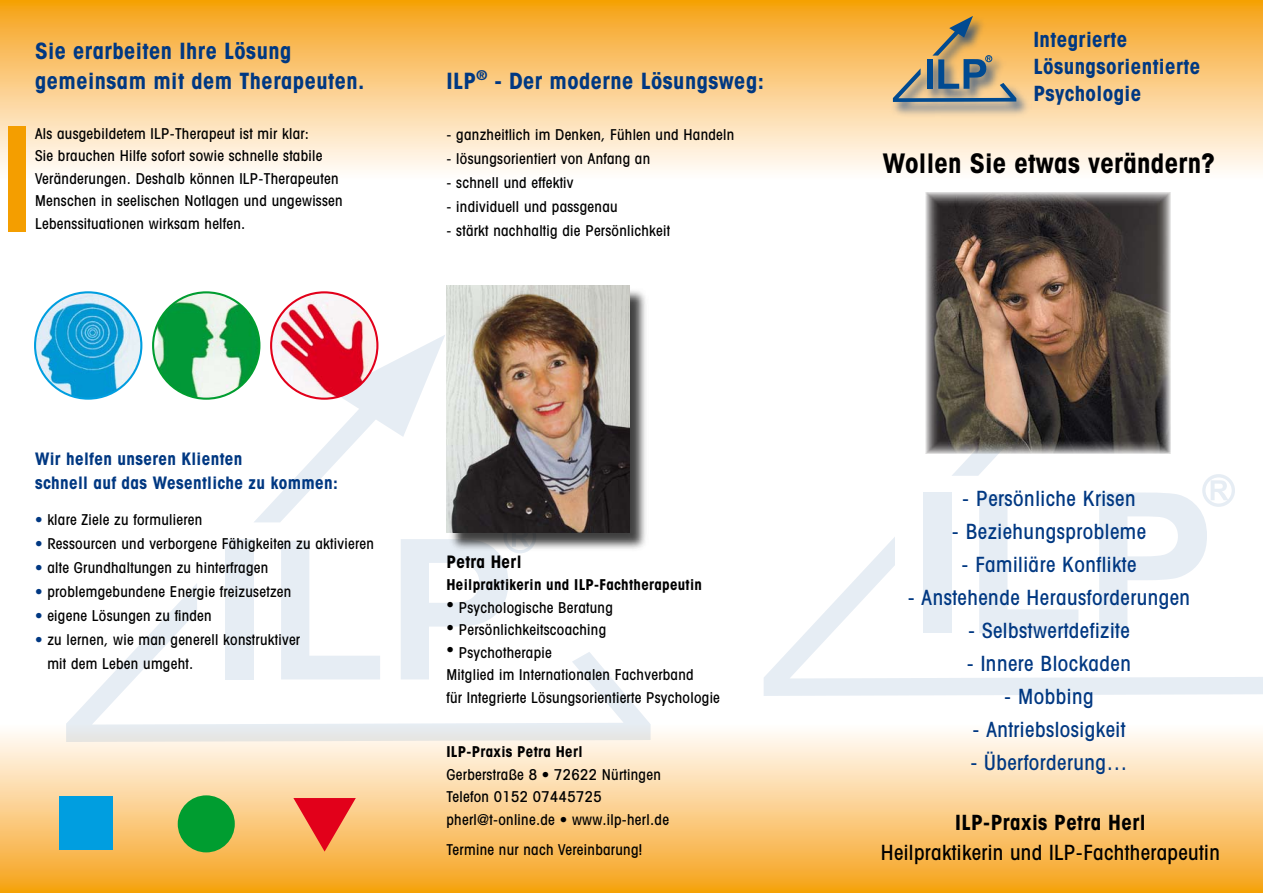
<style>
.page{position:relative;width:1263px;height:893px;background:#fff}
.page>*{position:absolute;margin:0;border:0;box-sizing:border-box;transform-origin:0 0}
.t1{font:700 condensed 27px "Avant Garde";letter-spacing:.01em;color:#000}
.t2{font:700 condensed 22.5px/30px "Avant Garde";letter-spacing:.02em;color:#003882}
.t3{font:500 condensed 21px "Avant Garde";letter-spacing:.025em;color:#003882}
.t4{font:700 condensed 21px/27px "Avant Garde";letter-spacing:.02em;color:#003882}
.t5{font:500 condensed 21px "Avant Garde";letter-spacing:.02em;color:#000}
.t6{font:700 condensed 21px "Avant Garde";letter-spacing:.02em;color:#000}
.t7{font:700 condensed 17.25px/24px "Avant Garde";letter-spacing:.02em;color:#003882}
.t8{font:700 condensed 17.25px "Avant Garde";letter-spacing:.02em;color:#000}
.t9{font:500 condensed 15px/22.5px "Avant Garde";letter-spacing:.02em;color:#000}
.t10{font:700 condensed 15px "Avant Garde";letter-spacing:.02em;color:#000}
.s1{color:#003882}
</style>
<div class="page">
<div style="left:0;top:723px;width:1263px;height:170px;background:linear-gradient(to bottom,#fff,#f6a319)"></div>
<div style="left:226px;top:539px;width:28px;height:140px;background:#e6edf4"></div>
<svg style="left:253px;top:334px;width:255px;height:249px"></svg>
<svg style="left:66px;top:583px;width:585px;height:159px"></svg>
<div style="left:0;top:0;width:1263px;height:180px;background:linear-gradient(to bottom,#f6a116,#fff)"></div>
<div style="left:923px;top:492px;width:29px;height:141px;background:#e6edf4"></div>
<div style="left:1202px;top:474px;width:33px;height:33px;border:3px solid #004a91;border-radius:50%"></div>
<svg style="left:951px;top:453px;width:277px;height:83px"></svg>
<svg style="left:764px;top:536px;width:499px;height:160px"></svg>
<div style="left:890px;top:14px;width:142px;height:104px;background:#003882;opacity:.75"></div>
<svg style="left:893px;top:16px;width:123px;height:86px;background:#bc9f6a"></svg>
<img style="left:35px;top:292px;width:106px;height:107px;border-radius:50%">
<div style="left:34px;top:291px;width:108px;height:109px;border:2px solid #009ee0;border-radius:50%"></div>
<img style="left:153px;top:292px;width:106px;height:107px;border-radius:50%">
<div style="left:152px;top:291px;width:108px;height:109px;border:2px solid #009d30;border-radius:50%"></div>
<img style="left:271px;top:292px;width:106px;height:107px;border-radius:50%">
<div style="left:270px;top:291px;width:108px;height:109px;border:2px solid #e2001a;border-radius:50%"></div>
<div style="left:9px;top:126px;width:17px;height:106px;background:#f49e00"></div>
<div style="left:448px;top:287px;width:201px;height:266px;background:#000;opacity:.75"></div>
<img style="left:446px;top:286px;width:183px;height:246px">
<img style="left:926px;top:192px;width:245px;height:261px">
<div style="left:178px;top:795px;width:57px;height:57px;background:#009d30;border-radius:50%"></div>
<div style="left:60px;top:796px;width:53px;height:54px;background:#009ee0"></div>
<svg style="left:293px;top:798px;width:63px;height:54px;background:#ee6244"></svg>
<h2 class="t2" style="left:35px;top:35px;width:331px">Sie erarbeiten Ihre Lösung gemeinsam mit dem Therapeuten.</h2>
<p class="t9" style="left:35px;top:122px;width:309px">Als ausgebildetem ILP-Therapeut ist mir klar:<br>Sie brauchen Hilfe sofort sowie schnelle stabile Veränderungen. Deshalb können ILP-Therapeuten Menschen in seelischen Notlagen und ungewissen Lebenssituationen wirksam helfen.</p>
<h2 class="t2" style="left:446px;top:66px;width:319px">ILP<sup>®</sup> - Der moderne Lösungsweg:</h2>
<p class="t9" style="left:446px;top:124px;width:289px">- ganzheitlich im Denken, Fühlen und Handeln</p>
<p class="t9" style="left:446px;top:148px;width:205px">- lösungsorientiert von Anfang an</p>
<p class="t9" style="left:446px;top:172px;width:129px">- schnell und effektiv</p>
<p class="t9" style="left:446px;top:196px;width:173px">- individuell und passgenau</p>
<p class="t9" style="left:446px;top:220px;width:225px">- stärkt nachhaltig die Persönlichkeit</p>
<p class="t7" style="left:35px;top:446px;width:304px">Wir helfen unseren Klienten<br>schnell auf das Wesentliche zu kommen:</p>
<p class="t9" style="left:35px;top:508px;width:169px"><span class="s1">•</span> klare Ziele zu formulieren</p>
<p class="t9" style="left:35px;top:532px;width:340px"><span class="s1">•</span> Ressourcen und verborgene Fähigkeiten zu aktivieren</p>
<p class="t9" style="left:35px;top:556px;width:235px"><span class="s1">•</span> alte Grundhaltungen zu hinterfragen</p>
<p class="t9" style="left:35px;top:580px;width:258px"><span class="s1">•</span> problemgebundene Energie freizusetzen</p>
<p class="t9" style="left:35px;top:604px;width:178px"><span class="s1">•</span> eigene Lösungen zu finden</p>
<p class="t9" style="left:47px;top:627px;width:254px;line-height:24px;text-indent:-12px"><span class="s1">•</span> zu lernen, wie man generell konstruktiver mit dem Leben umgeht.</p>
<p class="t8" style="left:446px;top:551px;width:76px">Petra Herl</p>
<p class="t10" style="left:446px;top:575px;width:257px">Heilpraktikerin und ILP-Fachtherapeutin</p>
<p class="t9" style="left:446px;top:596px;width:168px">• Psychologische Beratung</p>
<p class="t9" style="left:446px;top:618px;width:161px">• Persönlichkeitscoaching</p>
<p class="t9" style="left:446px;top:641px;width:275px">• Psychotherapie<br>Mitglied im Internationalen Fachverband<br>für Integrierte Lösungsorientierte Psychologie</p>
<p class="t10" style="left:446px;top:742px;width:138px">ILP-Praxis Petra Herl</p>
<p class="t9" style="left:446px;top:763px;width:224px">Gerberstraße 8 • 72622 Nürtingen<br>Telefon 0152 07445725 pherl@t-online.de • www.ilp-herl.de</p>
<p class="t9" style="left:446px;top:838px;width:197px">Termine nur nach Vereinbarung!</p>
<h3 class="t4" style="left:1033px;top:26px;width:168px">Integrierte<br>Lösungsorientierte<br>Psychologie</h3>
<h1 class="t1" style="left:883px;top:146px;width:334px">Wollen Sie etwas verändern?</h1>
<h3 class="t3" style="left:962px;top:486px;width:175px">- Persönliche Krisen</h3>
<h3 class="t3" style="left:952px;top:519px;width:196px">- Beziehungsprobleme</h3>
<h3 class="t3" style="left:961px;top:552px;width:176px">- Familiäre Konflikte</h3>
<h3 class="t3" style="left:908px;top:585px;width:284px">- Anstehende Herausforderungen</h3>
<h3 class="t3" style="left:968px;top:618px;width:163px">- Selbstwertdefizite</h3>
<h3 class="t3" style="left:967px;top:651px;width:166px">- Innere Blockaden</h3>
<h3 class="t3" style="left:1004px;top:684px;width:91px">- Mobbing</h3>
<h3 class="t3" style="left:972px;top:717px;width:154px">- Antriebslosigkeit</h3>
<h3 class="t3" style="left:970px;top:750px;width:159px">- Überforderung…</h3>
<h3 class="t6" style="left:955px;top:809px;width:192px">ILP-Praxis Petra Herl</h3>
<h3 class="t5" style="left:881px;top:839px;width:341px">Heilpraktikerin und ILP-Fachtherapeutin</h3>
</div>
